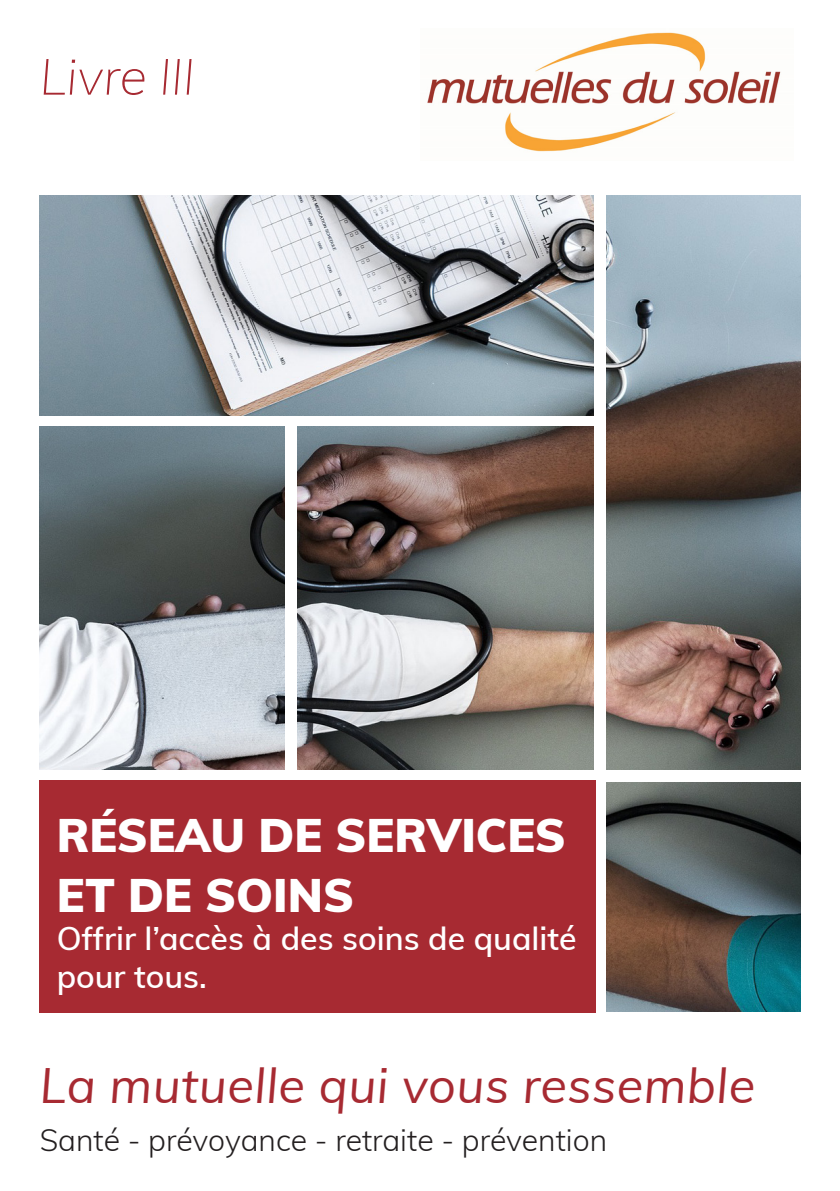
<style>
.page{position:relative;width:840px;height:1191px;background:#fff}
.page>*{position:absolute;margin:0;border:0;box-sizing:border-box;transform-origin:0 0}
.t1{font:italic 200 50px "Muli";color:#a72a32}
.t2{font:italic 48.6px "Muli";letter-spacing:.01em;color:#a72a32}
.t3{font:900 46px/60px "Muli";color:#fff}
.t4{font:600 32px/38.4px "Muli";color:#fff}
.t5{font:300 30.2px "Muli";color:#231f20}
</style>
<div class="page">
<img style="left:427px;top:32px;width:354px;height:120px">
<img style="left:40px;top:196px;width:759px;height:815px">
<div style="left:594px;top:196px;width:11px;height:834px;background:#fff"></div>
<div style="left:24px;top:416px;width:571px;height:9px;background:#fff"></div>
<div style="left:19px;top:770px;width:796px;height:11px;background:#fff"></div>
<div style="left:285px;top:423px;width:11px;height:600px;background:#fff"></div>
<div style="left:40px;top:780px;width:555px;height:233px;background:#a72a32"></div>
<p class="t1" style="left:40px;top:40px;width:156px">Livre III</p>
<p class="t3" style="left:57px;top:803px;width:510px">RÉSEAU DE SERVICES<br>ET DE SOINS</p>
<p class="t4" style="left:57px;top:917px;width:521px">Offrir l’accès à des soins de qualité pour tous.</p>
<p class="t2" style="left:40px;top:1049px;width:716px">La mutuelle qui vous ressemble</p>
<p class="t5" style="left:40px;top:1118px;width:568px">Santé - prévoyance - retraite - prévention</p>
</div>
